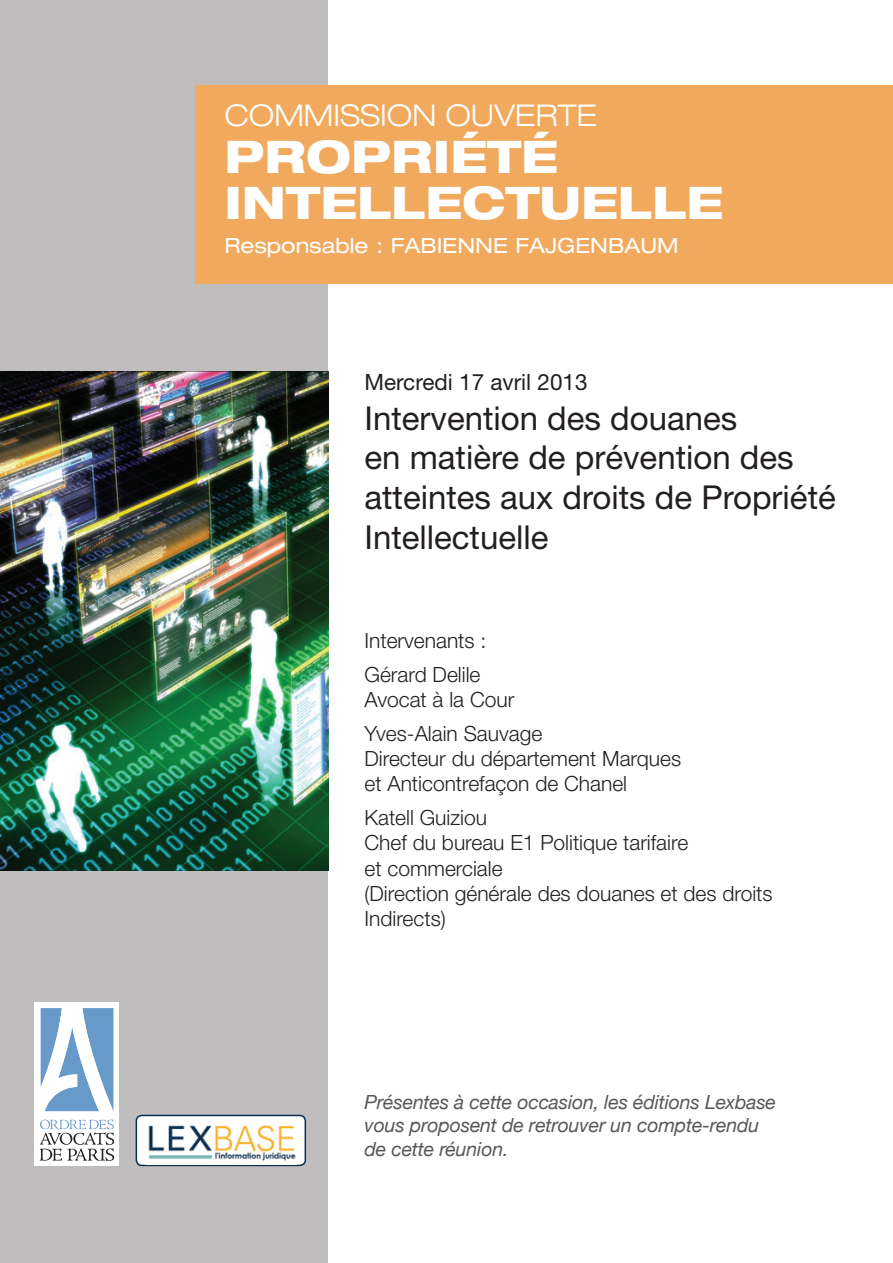
<style>
.page{position:relative;width:893px;height:1263px;background:#fff}
.page>*{position:absolute;margin:0;border:0;box-sizing:border-box;transform-origin:0 0}
.t1{font:800 expanded 45px/46.5px "Helvetica Neue LT";color:#fff}
.t2{font:33px/39.6px "Helvetica Neue LT";color:#231f20}
.t3{font:300 expanded 30px "Helvetica Neue LT";color:#fff}
.t4{font:22.5px "Helvetica Neue LT";color:#231f20}
.t5{font:300 21px/25.2px "Helvetica Neue LT";color:#231f20}
.t6{font:expanded 21px "Helvetica Neue LT";color:#fff}
.t7{font:italic 19.5px/23.4px "Helvetica Neue LT";letter-spacing:-.01em;color:#57585a}
</style>
<div class="page">
<div style="left:0;top:0;width:327px;height:1263px;background:#c0bdbe"></div>
<div style="left:196px;top:85px;width:697px;height:199px;background:#f1a95d"></div>
<div style="left:34px;top:1002px;width:85px;height:164px;background:#fff"></div>
<svg style="left:40px;top:1119px;width:74px;height:42px"></svg>
<svg style="left:41px;top:1008px;width:72px;height:103px"></svg>
<div style="left:136px;top:1115px;width:169px;height:50px;background:#fff;border-radius:6px"></div>
<div style="left:136px;top:1115px;width:170px;height:51px;border:2px solid #09304f;border-radius:6px"></div>
<img style="left:146px;top:1125px;width:150px;height:39px">
<img style="left:0;top:371px;width:329px;height:500px">
<h3 class="t3" style="left:225px;top:98px;width:374px">COMMISSION OUVERTE</h3>
<h1 class="t1" style="left:225px;top:132px;width:500px">PROPRIÉTÉ<br>INTELLECTUELLE</h1>
<p class="t6" style="left:225px;top:233px;width:456px">Responsable : FABIENNE FAJGENBAUM</p>
<p class="t4" style="left:364px;top:369px;width:224px">Mercredi 17 avril 2013</p>
<h2 class="t2" style="left:364px;top:398px;width:473px">Intervention des douanes<br>en matière de prévention des atteintes aux droits de Propriété<br>Intellectuelle</h2>
<p class="t5" style="left:364px;top:624px;width:123px;line-height:33.8px">Intervenants :<br>Gérard Delile</p>
<p class="t5" style="left:364px;top:682px;width:179px;line-height:33.8px">Avocat à la Cour<br>Yves-Alain Sauvage</p>
<p class="t5" style="left:364px;top:746px;width:318px">Directeur du département Marques et Anticontrefaçon de Chanel</p>
<p class="t5" style="left:364px;top:805px;width:410px">Katell Guiziou<br>Chef du bureau E1 Politique tarifaire<br>et commerciale<br>(Direction générale des douanes et des droits<br>Indirects)</p>
<p class="t7" style="left:364px;top:1090px;width:413px">Présentes à cette occasion, les éditions Lexbase vous proposent de retrouver un compte-rendu de cette réunion.</p>
</div>
